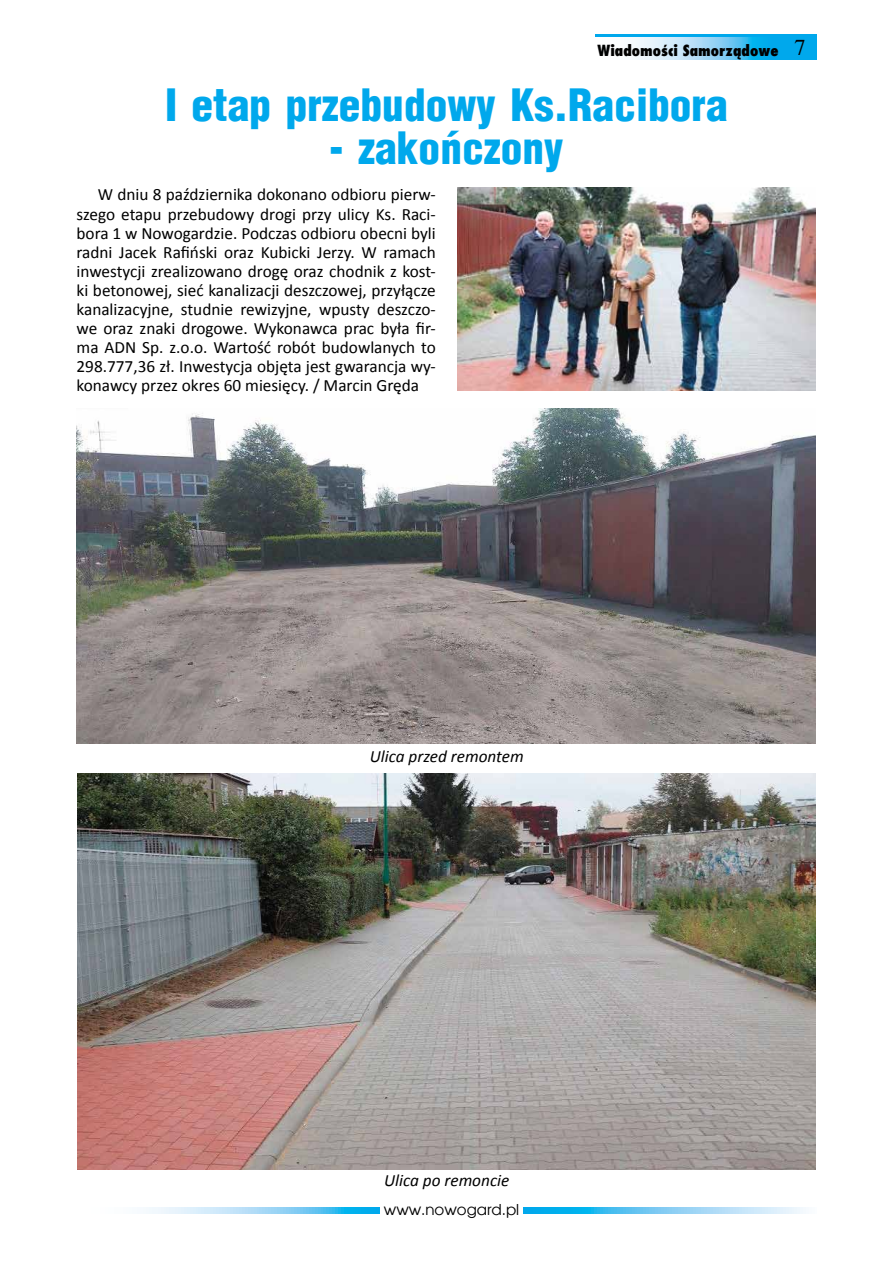
<style>
.page{position:relative;width:893px;height:1263px;background:#fff}
.page>*{position:absolute;margin:0;border:0;box-sizing:border-box;transform-origin:0 0}
.t1{font:900 43.5px "Switzerland Cond";color:#00a8ec}
.t2{font:17.25px/19px "Calibri";color:#000;text-align:justify}
.t3{font:italic 17.25px "Calibri";color:#000}
.t4{font:800 15px "Fujiyama";color:#000}
.t5{font:15px "Avalon";color:#000}
.s1{font-family:"Times";font-weight:400;font-size:22.5px}
</style>
<div class="page">
<svg style="left:146px;top:1207px;width:660px;height:6px"></svg>
<div style="left:380px;top:1203px;width:143px;height:15px;background:#fff"></div>
<div style="left:595px;top:34px;width:221px;height:26px;background:#00a8ec"></div>
<svg style="left:595px;top:37px;width:161px;height:23px"></svg>
<img style="left:77px;top:409px;width:739px;height:335px">
<img style="left:77px;top:774px;width:739px;height:396px">
<img style="left:457px;top:188px;width:359px;height:203px">
<p class="t4" style="left:598px;top:40px;width:210px">Wiadomości Samorządowe <span class="s1">7</span></p>
<h1 class="t1" style="left:165px;top:77px;width:564px">I etap przebudowy Ks.Racibora</h1>
<h1 class="t1" style="left:329px;top:120px;width:236px">- zakończony</h1>
<p class="t2" style="left:77px;top:185px;width:361px;text-indent:21px">W dniu 8 października dokonano odbioru pierw&shy;szego etapu przebudowy drogi przy ulicy Ks. Raci&shy;bora 1 w Nowogardzie. Podczas odbioru obecni byli radni Jacek Rafiński oraz Kubicki Jerzy. W ramach inwestycji zrealizowano drogę oraz chodnik z kost&shy;ki betonowej, sieć kanalizacji deszczowej, przyłącze kanalizacyjne, studnie rewizyjne, wpusty deszczo&shy;we oraz znaki drogowe. Wykonawca prac była fir&shy;ma ADN Sp. z.o.o. Wartość robót budowlanych to 298.777,36 zł. Inwestycja objęta jest gwarancja wy&shy;konawcy przez okres 60 miesięcy. / Marcin Gręda</p>
<p class="t3" style="left:370px;top:746px;width:156px">Ulica przed remontem</p>
<p class="t3" style="left:384px;top:1169px;width:127px">Ulica po remoncie</p>
<p class="t5" style="left:384px;top:1200px;width:137px">www.nowogard.pl</p>
</div>
